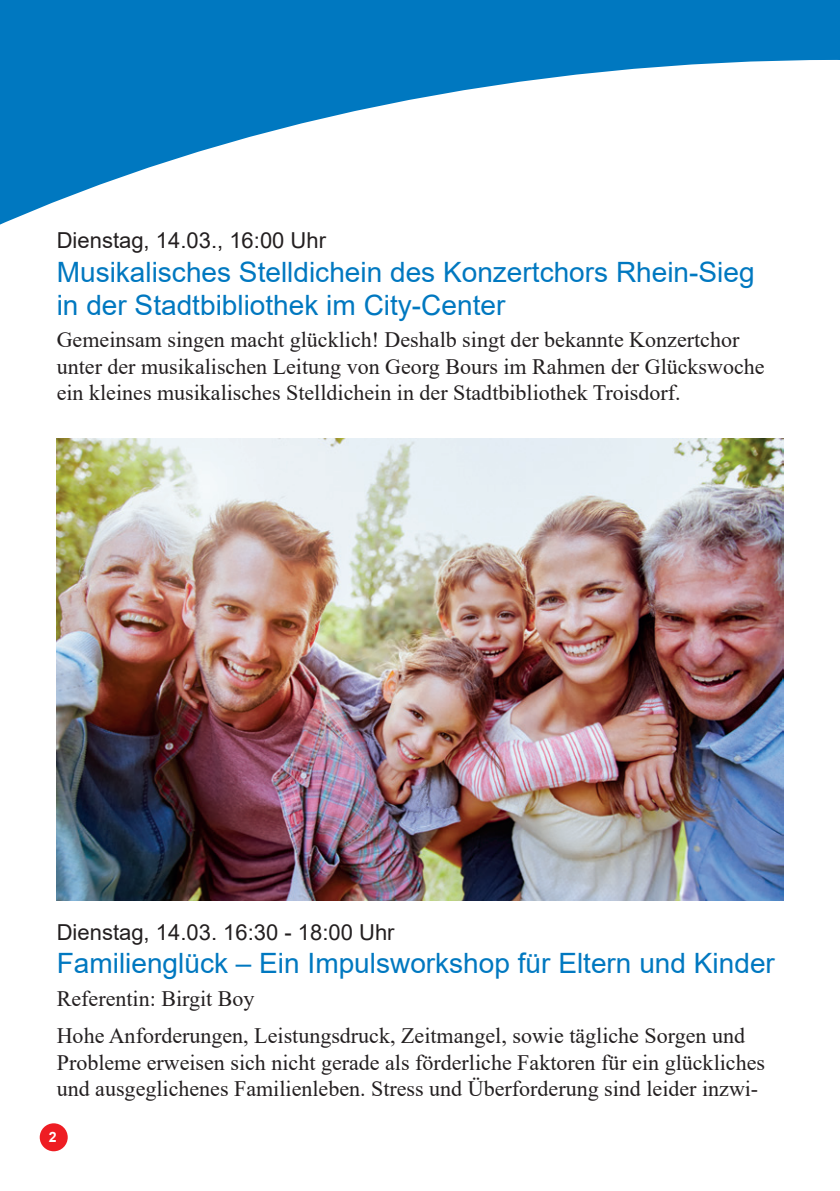
<style>
.page{position:relative;width:840px;height:1191px;background:#fff}
.page>*{position:absolute;margin:0;border:0;box-sizing:border-box;transform-origin:0 0}
.t1{font:28px/33.6px "Arial";color:#0078c0}
.t2{font:22px/26.4px "Times New Roman";color:#231f20}
.t3{font:22px "Arial";color:#231f20}
.t4{font:700 14.2px "Arial";color:#fff}
</style>
<div class="page">
<div style="left:40px;top:1123px;width:28px;height:28px;background:#ee1d23;border-radius:50%"></div>
<svg style="left:0;top:0;width:839px;height:225px"></svg>
<img style="left:57px;top:438px;width:725px;height:462px">
<p class="t3" style="left:57px;top:225px;width:271px">Dienstag, 14.03., 16:00 Uhr</p>
<p class="t1" style="left:57px;top:255px;width:699px">Musikalisches Stelldichein des Konzertchors Rhein-Sieg in der Stadtbibliothek im City-Center</p>
<p class="t2" style="left:57px;top:326px;width:709px">Gemeinsam singen macht glücklich! Deshalb singt der bekannte Konzertchor unter der musikalischen Leitung von Georg Bours im Rahmen der Glückswoche ein kleines musikalisches Stelldichein in der Stadtbibliothek Troisdorf.</p>
<p class="t3" style="left:57px;top:917px;width:339px">Dienstag, 14.03. 16:30 - 18:00 Uhr</p>
<p class="t1" style="left:57px;top:946px;width:719px">Familienglück – Ein Impulsworkshop für Eltern und Kinder</p>
<p class="t2" style="left:57px;top:978px;width:689px;line-height:37.8px">Referentin: Birgit Boy<br>Hohe Anforderungen, Leistungsdruck, Zeitmangel, sowie tägliche Sorgen und</p>
<p class="t2" style="left:57px;top:1048px;width:709px">Probleme erweisen sich nicht gerade als förderliche Faktoren für ein glückliches und ausgeglichenes Familienleben. Stress und Überforderung sind leider inzwi-</p>
<p class="t4" style="left:49px;top:1127px;width:9px">2</p>
</div>
